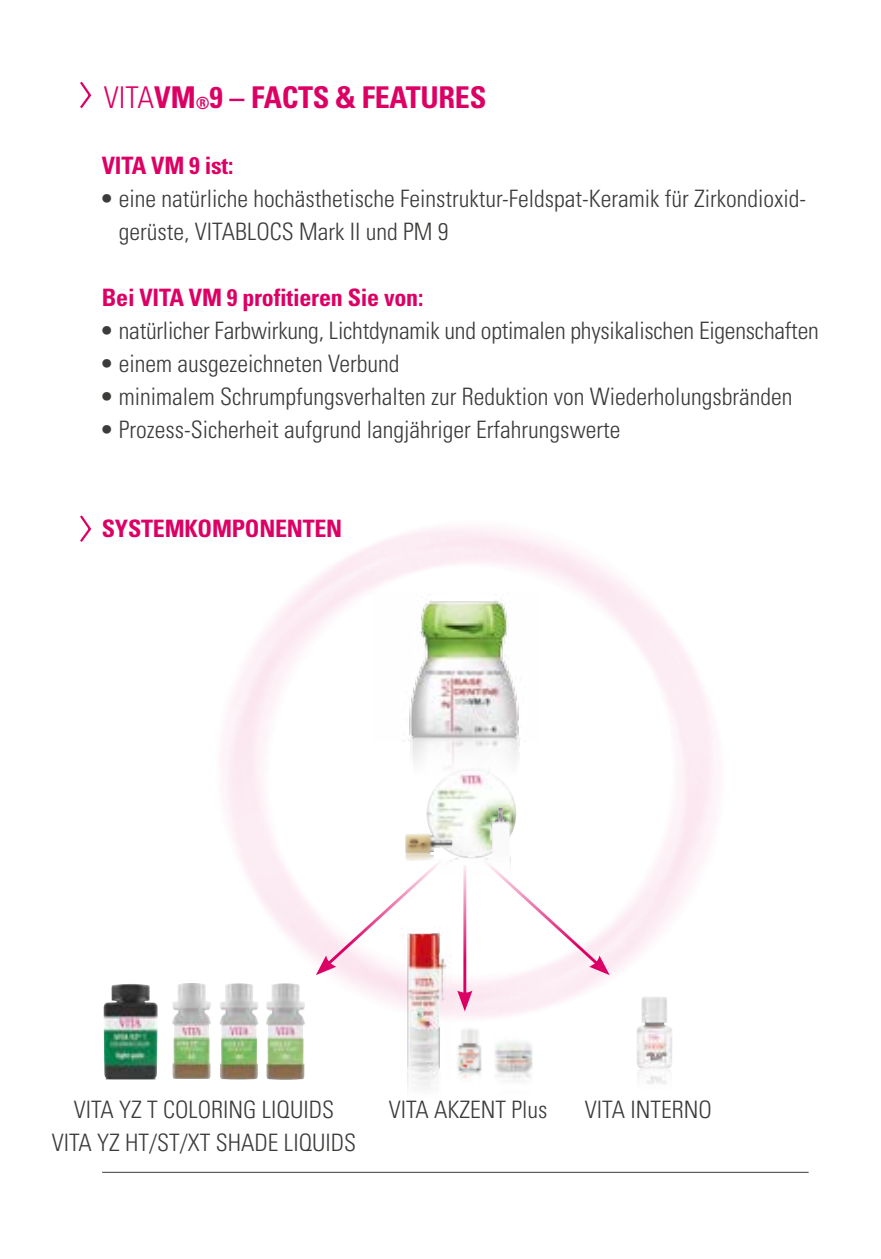
<style>
.page{position:relative;width:881px;height:1259px;background:#fff}
.page>*{position:absolute;margin:0;border:0;box-sizing:border-box;transform-origin:0 0}
.t1{font:700 condensed 30px "Univers LT Std";letter-spacing:-.01em;color:#dd0064}
.t2{font:300 condensed 24px/33px "Univers";color:#3b3b3a}
.t3{font:300 condensed 24px "Univers LT Std";color:#3b3b3a}
.t4{font:700 condensed 24px "Univers LT Std";letter-spacing:-.01em;color:#dd0064}
.s1{font-family:"Univers";font-weight:300}
.s2{font-family:"Univers"}
.s3{font-family:"Univers";font-size:16.8px}
.s4{font-family:"Univers LT Std";font-weight:700}
</style>
<div class="page">
<img style="left:102px;top:527px;width:707px;height:646px">
<img style="left:636px;top:996px;width:36px;height:144px">
<img style="left:400px;top:975px;width:51px;height:133px">
<img style="left:494px;top:1036px;width:37px;height:60px">
<img style="left:457px;top:1027px;width:26px;height:64px">
<svg style="left:470px;top:848px;width:139px;height:127px"></svg>
<svg style="left:316px;top:848px;width:138px;height:127px"></svg>
<img style="left:371px;top:592px;width:167px;height:149px">
<img style="left:372px;top:731px;width:167px;height:149px">
<hr style="left:463px;top:865px;width:3px;height:130px;background:#dd0064">
<svg style="left:457px;top:990px;width:15px;height:21px"></svg>
<hr style="left:102px;top:1171px;width:706px;height:1px;background:#3b3b3a">
<img style="left:266px;top:983px;width:18px;height:43px">
<img style="left:219px;top:983px;width:18px;height:43px">
<img style="left:172px;top:983px;width:18px;height:43px">
<img style="left:104px;top:984px;width:52px;height:95px">
<img style="left:425px;top:768px;width:92px;height:81px">
<img style="left:419px;top:849px;width:104px;height:55px">
<img style="left:492px;top:807px;width:8px;height:17px">
<img style="left:405px;top:833px;width:47px;height:40px">
<svg style="left:80px;top:81px;width:12px;height:28px"></svg>
<svg style="left:80px;top:515px;width:12px;height:27px"></svg>
<p class="t1" style="left:104px;top:79px;width:384px"><span class="s1">VITA</span><span class="s2">VM</span><span class="s3">®</span><span class="s2">9 –</span> FACTS &amp; FEATURES</p>
<p class="t4" style="left:102px;top:151px;width:133px">VITA VM 9 ist:</p>
<p class="t2" style="left:119px;top:182px;width:688px;text-indent:-17px"><span class="s4">•</span> eine natürliche hochästhetische Feinstruktur-Feldspat-Keramik für Zirkondioxid&shy;gerüste, VITABLOCS Mark II und PM 9</p>
<p class="t4" style="left:102px;top:283px;width:323px">Bei VITA VM 9 profitieren Sie von:</p>
<p class="t2" style="left:102px;top:314px;width:718px"><span class="s4">•</span> natürlicher Farbwirkung, Lichtdynamik und optimalen physikalischen Eigenschaften</p>
<p class="t2" style="left:102px;top:347px;width:299px"><span class="s4">•</span> einem ausgezeichneten Verbund</p>
<p class="t2" style="left:102px;top:380px;width:691px"><span class="s4">•</span> minimalem Schrumpfungsverhalten zur Reduktion von Wiederholungsbränden</p>
<p class="t2" style="left:102px;top:413px;width:520px"><span class="s4">•</span> Prozess-Sicherheit aufgrund langjähriger Erfahrungswerte</p>
<p class="t4" style="left:102px;top:514px;width:242px">SYSTEMKOMPONENTEN</p>
<p class="t3" style="left:74px;top:1094px;width:262px">VITA YZ T COLORING LIQUIDS</p>
<p class="t3" style="left:388px;top:1094px;width:160px">VITA AKZENT Plus</p>
<p class="t3" style="left:584px;top:1094px;width:128px">VITA INTERNO</p>
<p class="t3" style="left:52px;top:1127px;width:306px">VITA YZ HT/ST/XT SHADE LIQUIDS</p>
</div>
